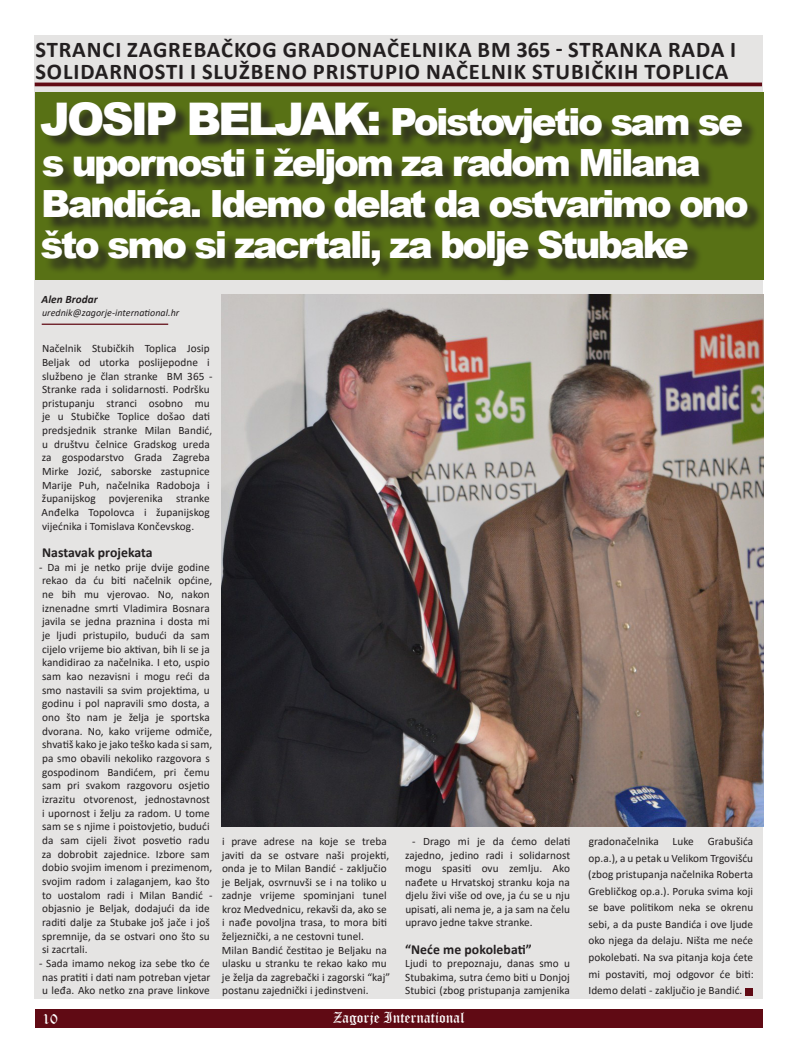
<style>
.page{position:relative;width:798px;height:1063px;background:#fff}
.page>*{position:absolute;margin:0;border:0;box-sizing:border-box;transform-origin:0 0}
.t1{font:900 37.5px/41.2px "Arial";letter-spacing:-.07em;color:#fff}
.t2{font:700 22.5px/21.2px "Calibri";letter-spacing:.04em;color:#231f20}
.t3{font:15px "Old English Text";color:#fff}
.t4{font:700 13.75px "Calibri";letter-spacing:.005em;color:#231f20}
.t5{font:11.25px/13.6px "Calibri";letter-spacing:.005em;color:#231f20}
.t6{font:italic 700 11.25px "Calibri";letter-spacing:.005em;color:#231f20}
.t7{font:italic 10px "Calibri";letter-spacing:.005em;color:#231f20}
.s1{font-size:45px}
</style>
<div class="page">
<div style="left:35px;top:1009px;width:727px;height:19px;background:#600a14"></div>
<div style="left:35px;top:35px;width:728px;height:964px;background:#e5e4e3"></div>
<div style="left:35px;top:93px;width:728px;height:187px;background:#587115"></div>
<div style="left:44px;top:104px;width:718px;height:178px;background:#231f20;opacity:.75"></div>
<hr style="left:42px;top:324px;width:126px;height:1px;background:#600a14">
<hr style="left:35px;top:83px;width:726px;height:3px;background:#600a14">
<div style="left:744px;top:988px;width:8px;height:7px;background:#600a14"></div>
<img style="left:221px;top:294px;width:542px;height:532px">
<p class="t2" style="left:35px;top:39px;width:702px">STRANCI ZAGREBAČKOG GRADONAČELNIKA BM 365 - STRANKA RADA I<br>SOLIDARNOSTI I SLUŽBENO PRISTUPIO NAČELNIK STUBIČKIH TOPLICA</p>
<p class="t1" style="left:40px;top:99px;width:710px"><span class="s1">JOSIP BELJAK:</span> Poistovjetio sam se s upornosti i željom za radom Milana Bandića. Idemo delat da ostvarimo ono što smo si zacrtali, za bolje Stubake</p>
<p class="t6" style="left:41px;top:291px;width:58px">Alen Brodar</p>
<p class="t7" style="left:42px;top:306px;width:139px">urednik@zagorje-international.hr</p>
<p class="t5" style="left:42px;top:341px;width:172px">Načelnik Stubičkih Toplica Josip Beljak od utorka poslijepodne i službeno je član stranke BM 365 - Stranke rada i solidarnosti. Podršku pristupanju stranci osobno mu je u Stubičke Toplice došao dati predsjednik stranke Milan Bandić, u društvu čelnice Gradskog ureda za gospodarstvo Grada Zagreba Mirke Jozić, saborske zastupnice Marije Puh, načelnika Radoboja i županijskog povjerenika stranke Anđelka Topolovca i županijskog vijećnika i Tomislava Končevskog.</p>
<p class="t4" style="left:42px;top:543px;width:112px">Nastavak projekata</p>
<p class="t5" style="left:39px;top:560px;width:175px">- Da mi je netko prije dvije godine rekao da ću biti načelnik općine, ne bih mu vjerovao. No, nakon iznenadne smrti Vladimira Bosnara javila se jedna praznina i dosta mi je ljudi pristupilo, budući da sam cijelo vrijeme bio aktivan, bih li se ja kandidirao za načelnika. I eto, uspio sam kao nezavisni i mogu reći da smo nastavili sa svim projektima, u godinu i pol napravili smo dosta, a ono što nam je želja je sportska dvorana. No, kako vrijeme odmiče, shvatiš kako je jako teško kada si sam, pa smo obavili nekoliko razgovora s gospodinom Bandićem, pri čemu sam pri svakom razgovoru osjetio izrazitu otvorenost, jednostavnost<br>i upornost i želju za radom. U tome sam se s njime i poistovjetio, budući da sam cijeli život posvetio radu za dobrobit zajednice. Izbore sam dobio svojim imenom i prezimenom, svojim radom i zalaganjem, kao što to uostalom radi i Milan Bandić - objasnio je Beljak, dodajući da ide raditi dalje za Stubake još jače i još spremnije, da se ostvari ono što su si zacrtali.</p>
<p class="t5" style="left:39px;top:956px;width:173px;text-align:justify">- Sada imamo nekog iza sebe tko će nas pratiti i dati nam potreban vjetar u leđa. Ako netko zna prave linkove</p>
<p class="t5" style="left:405px;top:834px;width:167px;text-align:justify;text-indent:7px">- Drago mi je da ćemo delati zajedno, jedino radi i solidarnost mogu spasiti ovu zemlju. Ako nađete u Hrvatskoj stranku koja na djelu živi više od ove, ja ću se u nju upisati, ali nema je, a ja sam na čelu upravo jedne takve stranke.</p>
<p class="t4" style="left:405px;top:939px;width:128px">“Neće me pokolebati”</p>
<p class="t5" style="left:405px;top:956px;width:166px;text-align:justify">Ljudi to prepoznaju, danas smo u Stubakima, sutra ćemo biti u Donjoj Stubici (zbog pristupanja zamjenika</p>
<p class="t5" style="left:588px;top:833px;width:167px;line-height:16.6px;text-align:justify">gradonačelnika Luke Grabušića op.a.), a u petak u Velikom Trgovišću (zbog pristupanja načelnika Roberta Grebličkog op.a.). Poruka svima koji se bave politikom neka se okrenu sebi, a da puste Bandića i ove ljude oko njega da delaju. Ništa me neće pokolebati. Na sva pitanja koja ćete mi postaviti, moj odgovor će biti:<br>Idemo delati - zaključio je Bandić.</p>
<p class="t5" style="left:222px;top:834px;width:169px">i prave adrese na koje se treba javiti da se ostvare naši projekti, onda je to Milan Bandić - zaključio je Beljak, osvrnuvši se i na toliko u zadnje vrijeme spominjani tunel kroz Medvednicu, rekavši da, ako se i nađe povoljna trasa, to mora biti željeznički, a ne cestovni tunel.</p>
<p class="t5" style="left:222px;top:943px;width:170px">Milan Bandić čestitao je Beljaku na ulasku u stranku te rekao kako mu je želja da zagrebački i zagorski “kaj” postanu zajednički i jedinstveni.</p>
<h3 class="t3" style="left:43px;top:1009px;width:17px">10</h3>
<h3 class="t3" style="left:333px;top:1008px;width:133px">Zagorje International</h3>
</div>
